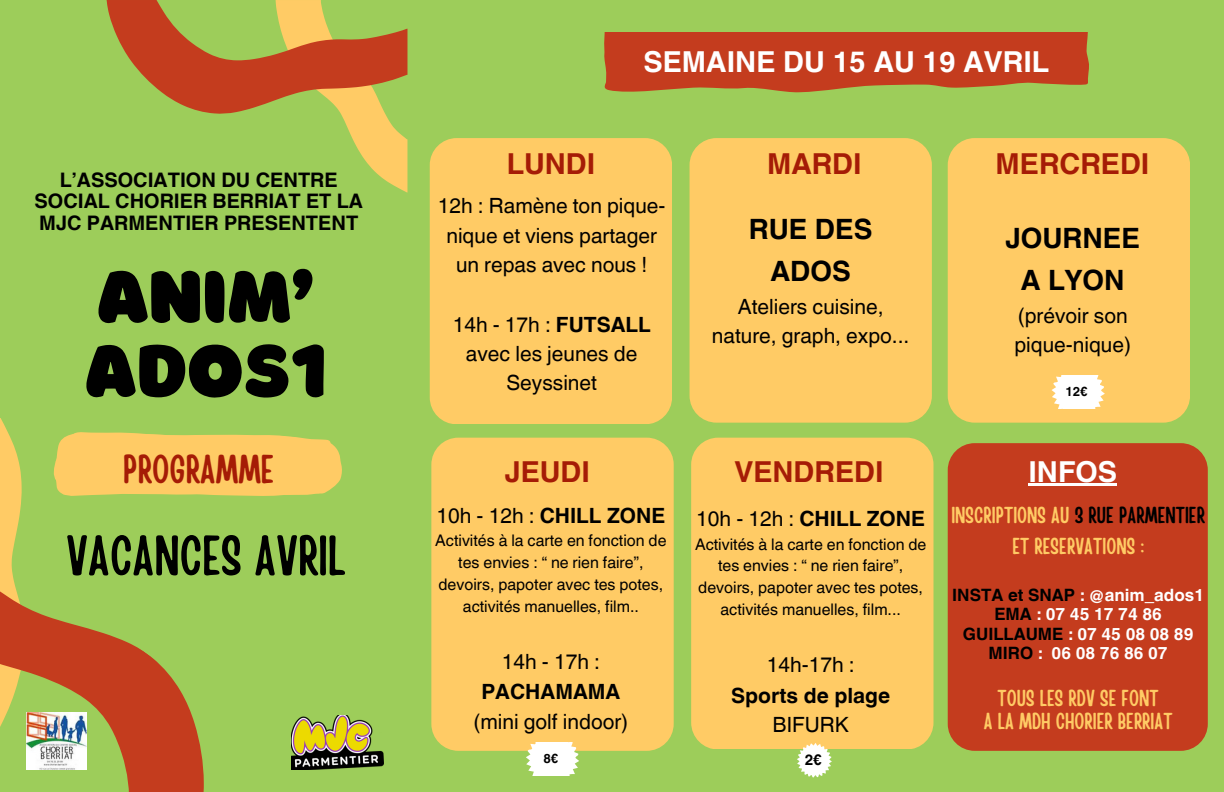
<style>
.page{position:relative;width:1224px;height:792px;background:#fff}
.page>*{position:absolute;margin:0;border:0;box-sizing:border-box;transform-origin:0 0}
.t1{font:76px "Borsok";color:#000}
.t2{font:56px "Handy Casual Condensed";color:#000}
.t3{font:40px "Handy Casual Condensed";color:#a51c06}
.t4{font:700 28.9px "Helvetica World";color:#a51c06}
.t5{font:700 28.9px "Helvetica World";color:#fff}
.t6{font:700 28px/42.8px "Helvetica World";color:#000;text-align:center}
.t7{font:23px "Handy Casual Condensed";color:#ffcb65}
.t8{font:21px/29.2px "Helvetica World";color:#000;text-align:center}
.t9{font:700 21px "Helvetica World";color:#000}
.t10{font:700 20px/21.8px "Helvetica World";color:#000;text-align:center}
.t11{font:700 17px "Helvetica World";color:#fff}
.t12{font:16px/21.8px "Helvetica World";color:#000;text-align:center}
.t13{font:700 15px "Helvetica World";color:#000}
.t14{font:700 13px "Helvetica World";color:#000}
.s1{font-weight:700}
.s2{font-weight:400}
.s3{color:#000}
</style>
<div class="page">
<div style="left:378px;top:0;width:846px;height:792px;background:#9dcd5a"></div>
<div style="left:0;top:0;width:408px;height:792px;background:#9dcd5a"></div>
<svg style="left:107px;top:0;width:300px;height:193px"></svg>
<svg style="left:147px;top:434px;width:195px;height:62px;background:#f8cb64"></svg>
<img style="left:291px;top:715px;width:92px;height:54px">
<svg style="left:0;top:418px;width:147px;height:87px;fill:#ffcb65"></svg>
<svg style="left:0;top:505px;width:204px;height:287px"></svg>
<div style="left:430px;top:138px;width:242px;height:286px;background:#ffcb65;border-radius:27px"></div>
<div style="left:690px;top:138px;width:242px;height:285px;background:#ffcb65;border-radius:27px"></div>
<div style="left:948px;top:138px;width:242px;height:285px;background:#ffcb65;border-radius:27px"></div>
<div style="left:431px;top:438px;width:243px;height:313px;background:#ffcb65;border-radius:27px"></div>
<div style="left:691px;top:438px;width:243px;height:311px;background:#ffcb65;border-radius:27px"></div>
<div style="left:948px;top:443px;width:260px;height:308px;background:#c43c1e;border-radius:27px"></div>
<svg style="left:604px;top:32px;width:485px;height:61px;background:#c04923"></svg>
<hr style="left:1028px;top:484px;width:89px;height:2px;background:#fff">
<svg style="left:1052px;top:375px;width:53px;height:33px;background:#fff7e8"></svg>
<svg style="left:526px;top:742px;width:53px;height:33px;background:#f5f7e7"></svg>
<svg style="left:797px;top:743px;width:35px;height:34px"></svg>
<p class="t10" style="left:35px;top:167px;width:330px">L’ASSOCIATION DU CENTRE<br>SOCIAL CHORIER BERRIAT ET LA<br>MJC PARMENTIER PRESENTENT</p>
<p class="t1" style="left:98px;top:251px;width:217px">ANIM’</p>
<h1 class="t1" style="left:86px;top:326px;width:241px">ADOS1</h1>
<p class="t3" style="left:123px;top:443px;width:153px">PROGRAMME</p>
<p class="t2" style="left:66px;top:519px;width:281px">VACANCES AVRIL</p>
<p class="t5" style="left:644px;top:38px;width:407px">SEMAINE DU 15 AU 19 AVRIL</p>
<p class="t4" style="left:507px;top:140px;width:90px">LUNDI</p>
<p class="t4" style="left:767px;top:140px;width:96px">MARDI</p>
<p class="t4" style="left:996px;top:140px;width:155px">MERCREDI</p>
<h4 class="t8" style="left:438px;top:192px;width:229px">12h : Ramène ton pique&shy;nique et viens partager un repas avec nous !</h4>
<h6 class="t8" style="left:453px;top:310px;width:199px">14h - 17h : <span class="s1">FUTSALL </span>avec les jeunes de<br>Seyssinet</h6>
<h4 class="t6" style="left:749px;top:204px;width:125px">RUE DES<br>ADOS</h4>
<h4 class="t8" style="left:712px;top:292px;width:199px">Ateliers cuisine, nature, graph, expo...</h4>
<h6 class="t6" style="left:1005px;top:213px;width:136px">JOURNEE<br>A LYON</h6>
<h6 class="t8" style="left:1014px;top:301px;width:118px;text-align:left">(prévoir son pique-nique)</h6>
<h4 class="t14" style="left:1065px;top:381px;width:24px">12€</h4>
<p class="t4" style="left:505px;top:449px;width:87px">JEUDI</p>
<p class="t4" style="left:735px;top:449px;width:151px">VENDREDI</p>
<h4 class="t5" style="left:1028px;top:449px;width:90px">INFOS</h4>
<p class="t9" style="left:437px;top:499px;width:230px"><span class="s2">10h - 12h :</span> CHILL ZONE</p>
<p class="t12" style="left:435px;top:530px;width:233px">Activités à la carte en fonction de tes envies : “ ne rien faire”, devoirs, papoter avec tes potes, activités manuelles, film..</p>
<h4 class="t8" style="left:473px;top:646px;width:156px;line-height:30px">14h - 17h :<br><span class="s1">PACHAMAMA </span>(mini golf indoor)</h4>
<p class="t9" style="left:696px;top:502px;width:230px"><span class="s2">10h - 12h :</span> CHILL ZONE</p>
<p class="t12" style="left:695px;top:533px;width:233px">Activités à la carte en fonction de tes envies : “ ne rien faire”, devoirs, papoter avec tes potes, activités manuelles, film...</p>
<h6 class="t8" style="left:731px;top:650px;width:161px;line-height:30px">14h-17h :<br><span class="s1">Sports de plage<br></span>BIFURK</h6>
<h5 class="t14" style="left:543px;top:748px;width:16px">8€</h5>
<p class="t13" style="left:805px;top:748px;width:19px">2€</p>
<p class="t7" style="left:951px;top:500px;width:255px">INSCRIPTIONS AU <span class="s3">3 RUE PARMENTIER</span></p>
<p class="t7" style="left:1013px;top:531px;width:133px">ET RESERVATIONS :</p>
<h4 class="t11" style="left:952px;top:581px;width:253px"><span class="s3">INSTA et SNAP</span> : @anim_ados1</h4>
<h6 class="t11" style="left:994px;top:600px;width:169px"><span class="s3">EMA</span> : 07 45 17 74 86</h6>
<h6 class="t11" style="left:963px;top:620px;width:232px"><span class="s3">GUILLAUME</span> : 07 45 08 08 89</h6>
<h4 class="t11" style="left:989px;top:639px;width:181px"><span class="s3">MIRO</span> : 06 08 76 86 07</h4>
<h6 class="t7" style="left:998px;top:683px;width:163px">TOUS LES RDV SE FONT</h6>
<p class="t7" style="left:984px;top:706px;width:191px">A LA MDH CHORIER BERRIAT</p>
</div>
